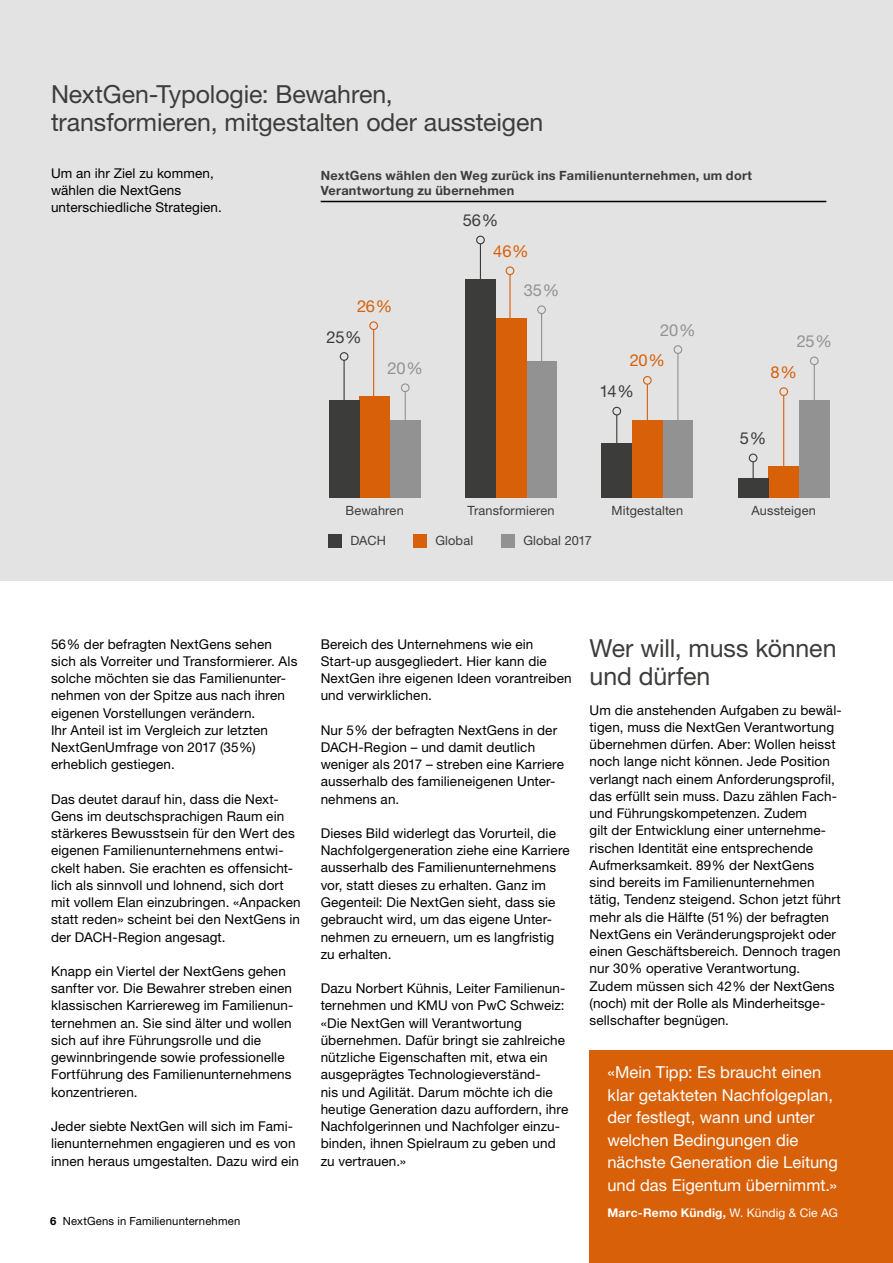
<style>
.page{position:relative;width:893px;height:1263px;background:#fff}
.page>*{position:absolute;margin:0;border:0;box-sizing:border-box;transform-origin:0 0}
.t1{font:24.9px/27.9px "Helvetica Neue LT Std";letter-spacing:-.005em;color:#3c3c3b}
.t2{font:16.5px/22.5px "Helvetica Neue LT Std";color:#fff}
.t3{font:16.5px "Helvetica Neue LT Std";letter-spacing:-.015em;color:#929292}
.t4{font:16.5px "Helvetica Neue LT Std";color:#3c3c3b}
.t5{font:16.5px "Helvetica Neue LT Std";color:#d76009}
.t6{font:13.5px/17.2px "Helvetica Neue LT Std";letter-spacing:.01em;color:#000}
.t7{font:700 12.75px/15.3px "Helvetica Neue LT Std";letter-spacing:.02em;color:#3c3c3b}
.t8{font:12.75px "Helvetica Neue LT Std";letter-spacing:.01em;color:#3c3c3b}
.t9{font:700 12px "Helvetica Neue LT Std";letter-spacing:.02em;color:#fff}
.t10{font:11.25px "Helvetica Neue LT Std";letter-spacing:.015em;color:#000}
.s1{font-weight:700}
.s2{font-weight:400}
</style>
<div class="page">
<div style="left:0;top:0;width:893px;height:581px;background:#e3e3e3"></div>
<hr style="left:321px;top:201px;width:505px;height:1px;background:#000">
<div style="left:390px;top:420px;width:30px;height:78px;background:#929292"></div>
<div style="left:359px;top:396px;width:31px;height:102px;background:#d76009"></div>
<div style="left:329px;top:400px;width:30px;height:98px;background:#3c3c3b"></div>
<div style="left:526px;top:361px;width:31px;height:137px;background:#929292"></div>
<div style="left:496px;top:318px;width:30px;height:180px;background:#d76009"></div>
<div style="left:465px;top:279px;width:31px;height:219px;background:#3c3c3b"></div>
<div style="left:663px;top:420px;width:30px;height:78px;background:#929292"></div>
<div style="left:632px;top:420px;width:31px;height:78px;background:#d76009"></div>
<div style="left:601px;top:443px;width:31px;height:55px;background:#3c3c3b"></div>
<div style="left:799px;top:400px;width:30px;height:98px;background:#929292"></div>
<div style="left:768px;top:467px;width:31px;height:31px;background:#d76009"></div>
<div style="left:738px;top:478px;width:30px;height:20px;background:#3c3c3b"></div>
<hr style="left:405px;top:387px;width:1px;height:35px;background:#929292">
<div style="left:401px;top:384px;width:8px;height:8px;background:#e3e3e3;border-radius:50%"></div>
<div style="left:401px;top:383px;width:9px;height:9px;border:1px solid #929292;border-radius:50%"></div>
<hr style="left:344px;top:356px;width:1px;height:47px;background:#3c3c3b">
<div style="left:340px;top:353px;width:8px;height:7px;background:#e3e3e3;border-radius:50%"></div>
<div style="left:340px;top:352px;width:8px;height:9px;border:1px solid #3c3c3b;border-radius:50%"></div>
<hr style="left:373px;top:326px;width:1px;height:73px;background:#d76009">
<div style="left:370px;top:322px;width:7px;height:7px;background:#e3e3e3;border-radius:50%"></div>
<div style="left:369px;top:321px;width:9px;height:9px;border:1px solid #d76009;border-radius:50%"></div>
<hr style="left:541px;top:309px;width:1px;height:66px;background:#929292">
<div style="left:538px;top:306px;width:7px;height:8px;background:#e3e3e3;border-radius:50%"></div>
<div style="left:537px;top:305px;width:9px;height:9px;border:1px solid #929292;border-radius:50%"></div>
<hr style="left:480px;top:239px;width:1px;height:47px;background:#3c3c3b">
<div style="left:477px;top:236px;width:7px;height:8px;background:#e3e3e3;border-radius:50%"></div>
<div style="left:476px;top:236px;width:9px;height:8px;border:1px solid #3c3c3b;border-radius:50%"></div>
<hr style="left:509px;top:271px;width:2px;height:73px;background:#d76009">
<div style="left:506px;top:267px;width:8px;height:8px;background:#e3e3e3;border-radius:50%"></div>
<div style="left:506px;top:266px;width:8px;height:9px;border:1px solid #d76009;border-radius:50%"></div>
<hr style="left:814px;top:360px;width:1px;height:67px;background:#929292">
<div style="left:810px;top:357px;width:8px;height:8px;background:#e3e3e3;border-radius:50%"></div>
<div style="left:810px;top:356px;width:9px;height:9px;border:1px solid #929292;border-radius:50%"></div>
<hr style="left:616px;top:411px;width:1px;height:46px;background:#3c3c3b">
<div style="left:613px;top:407px;width:8px;height:8px;background:#e3e3e3;border-radius:50%"></div>
<div style="left:612px;top:407px;width:9px;height:8px;border:1px solid #3c3c3b;border-radius:50%"></div>
<hr style="left:753px;top:457px;width:1px;height:34px;background:#3c3c3b">
<div style="left:749px;top:454px;width:8px;height:8px;background:#e3e3e3;border-radius:50%"></div>
<div style="left:749px;top:454px;width:8px;height:8px;border:1px solid #3c3c3b;border-radius:50%"></div>
<hr style="left:647px;top:380px;width:1px;height:74px;background:#d76009">
<div style="left:644px;top:377px;width:7px;height:7px;background:#e3e3e3;border-radius:50%"></div>
<div style="left:643px;top:376px;width:9px;height:9px;border:1px solid #d76009;border-radius:50%"></div>
<hr style="left:783px;top:392px;width:1px;height:81px;background:#d76009">
<div style="left:780px;top:388px;width:7px;height:7px;background:#e3e3e3;border-radius:50%"></div>
<div style="left:779px;top:387px;width:9px;height:9px;border:1px solid #d76009;border-radius:50%"></div>
<hr style="left:677px;top:349px;width:1px;height:81px;background:#929292">
<div style="left:674px;top:346px;width:8px;height:7px;background:#e3e3e3;border-radius:50%"></div>
<div style="left:674px;top:345px;width:8px;height:9px;border:1px solid #929292;border-radius:50%"></div>
<div style="left:414px;top:534px;width:13px;height:13px;background:#d76009"></div>
<div style="left:502px;top:534px;width:13px;height:13px;background:#929292"></div>
<div style="left:329px;top:534px;width:13px;height:13px;background:#3c3c3b"></div>
<div style="left:590px;top:1050px;width:303px;height:213px;background:#d76009"></div>
<h1 class="t1" style="left:51px;top:80px;width:494px">NextGen-Typologie: Bewahren, transformieren, mitgestalten oder aussteigen</h1>
<p class="t6" style="left:51px;top:164px;width:172px">Um an ihr Ziel zu kommen, wählen die NextGens unterschiedliche Strategien.</p>
<p class="t7" style="left:321px;top:167px;width:433px">NextGens wählen den Weg zurück ins Familienunternehmen, um dort<br>Verantwortung zu übernehmen</p>
<p class="t4" style="left:463px;top:210px;width:37px">56%</p>
<p class="t5" style="left:493px;top:241px;width:37px">46%</p>
<p class="t3" style="left:524px;top:280px;width:37px">35%</p>
<p class="t5" style="left:357px;top:296px;width:37px">26%</p>
<p class="t4" style="left:326px;top:327px;width:37px">25%</p>
<p class="t3" style="left:388px;top:358px;width:37px">20%</p>
<p class="t3" style="left:660px;top:320px;width:37px">20%</p>
<p class="t5" style="left:630px;top:351px;width:37px">20%</p>
<p class="t4" style="left:600px;top:382px;width:36px">14%</p>
<p class="t3" style="left:797px;top:331px;width:37px">25%</p>
<p class="t5" style="left:770px;top:362px;width:28px">8%</p>
<p class="t4" style="left:740px;top:428px;width:28px">5%</p>
<p class="t8" style="left:346px;top:503px;width:60px">Bewahren</p>
<p class="t8" style="left:467px;top:503px;width:89px">Transformieren</p>
<p class="t8" style="left:612px;top:503px;width:73px">Mitgestalten</p>
<p class="t8" style="left:751px;top:503px;width:66px">Aussteigen</p>
<p class="t8" style="left:350px;top:533px;width:37px">DACH</p>
<p class="t8" style="left:435px;top:533px;width:39px">Global</p>
<p class="t8" style="left:523px;top:533px;width:70px">Global 2017</p>
<p class="t6" style="left:51px;top:635px;width:248px">56% der befragten NextGens sehen sich als Vorreiter und Transformierer. Als solche möchten sie das Familienunter&shy;nehmen von der Spitze aus nach ihren eigenen Vorstellungen verändern.<br>Ihr Anteil ist im Vergleich zur letzten NextGenUmfrage von 2017 (35%) erheblich gestiegen.</p>
<p class="t6" style="left:51px;top:790px;width:251px">Das deutet darauf hin, dass die Next-Gens im deutschsprachigen Raum ein stärkeres Bewusstsein für den Wert des eigenen Familienunternehmens entwi&shy;ckelt haben. Sie erachten es offensicht&shy;lich als sinnvoll und lohnend, sich dort mit vollem Elan einzubringen. «Anpacken statt reden» scheint bei den NextGens in der DACH-Region angesagt.</p>
<p class="t6" style="left:51px;top:962px;width:244px">Knapp ein Viertel der NextGens gehen sanfter vor. Die Bewahrer streben einen klassischen Karriereweg im Familienun&shy;ternehmen an. Sie sind älter und wollen sich auf ihre Führungsrolle und die gewinnbringende sowie professionelle Fortführung des Familienunternehmens konzentrieren.</p>
<p class="t6" style="left:51px;top:1117px;width:250px">Jeder siebte NextGen will sich im Fami&shy;lienunternehmen engagieren und es von innen heraus umgestalten. Dazu wird ein</p>
<p class="t10" style="left:50px;top:1214px;width:192px"><span class="s1">6</span> NextGens in Familienunternehmen</p>
<p class="t6" style="left:321px;top:635px;width:252px">Bereich des Unternehmens wie ein Start-up ausgegliedert. Hier kann die NextGen ihre eigenen Ideen vorantreiben und verwirklichen.</p>
<p class="t6" style="left:321px;top:721px;width:245px">Nur 5% der befragten NextGens in der<br>DACH-Region – und damit deutlich weniger als 2017 – streben eine Karriere ausserhalb des familieneigenen Unter&shy;nehmens an.</p>
<p class="t6" style="left:321px;top:824px;width:251px">Dieses Bild widerlegt das Vorurteil, die Nachfolgergeneration ziehe eine Karriere ausserhalb des Familienunternehmens vor, statt dieses zu erhalten. Ganz im Gegenteil: Die NextGen sieht, dass sie gebraucht wird, um das eigene Unter&shy;nehmen zu erneuern, um es langfristig zu erhalten.</p>
<p class="t6" style="left:321px;top:979px;width:249px">Dazu Norbert Kühnis, Leiter Familienun&shy;ternehmen und KMU von PwC Schweiz: «Die NextGen will Verantwortung übernehmen. Dafür bringt sie zahlreiche nützliche Eigenschaften mit, etwa ein ausgeprägtes Technologieverständ-<br>nis und Agilität. Darum möchte ich die heutige Generation dazu auffordern, ihre Nachfolgerinnen und Nachfolger einzu&shy;binden, ihnen Spielraum zu geben und zu vertrauen.»</p>
<h1 class="t1" style="left:590px;top:633px;width:248px">Wer will, muss können und dürfen</h1>
<p class="t6" style="left:590px;top:701px;width:254px">Um die anstehenden Aufgaben zu bewäl&shy;tigen, muss die NextGen Verantwortung übernehmen dürfen. Aber: Wollen heisst noch lange nicht können. Jede Position verlangt nach einem Anforderungsprofil, das erfüllt sein muss. Dazu zählen Fach&shy;und Führungskompetenzen. Zudem<br>gilt der Entwicklung einer unternehme&shy;rischen Identität eine entsprechende Aufmerksamkeit. 89% der NextGens sind bereits im Familienunternehmen tätig, Tendenz steigend. Schon jetzt führt mehr als die Hälfte (51%) der befragten NextGens ein Veränderungsprojekt oder einen Geschäftsbereich. Dennoch tragen nur 30% operative Verantwortung.<br>Zudem müssen sich 42% der NextGens (noch) mit der Rolle als Minderheitsge&shy;sellschafter begnügen.</p>
<p class="t2" style="left:607px;top:1061px;width:232px">«Mein Tipp: Es braucht einen klar getakteten Nachfolgeplan, der festlegt, wann und unter welchen Bedingungen die nächste Generation die Leitung und das Eigentum übernimmt.»</p>
<p class="t9" style="left:607px;top:1205px;width:232px">Marc-Remo Kündig, <span class="s2">W. Kündig &amp; Cie AG</span></p>
</div>
